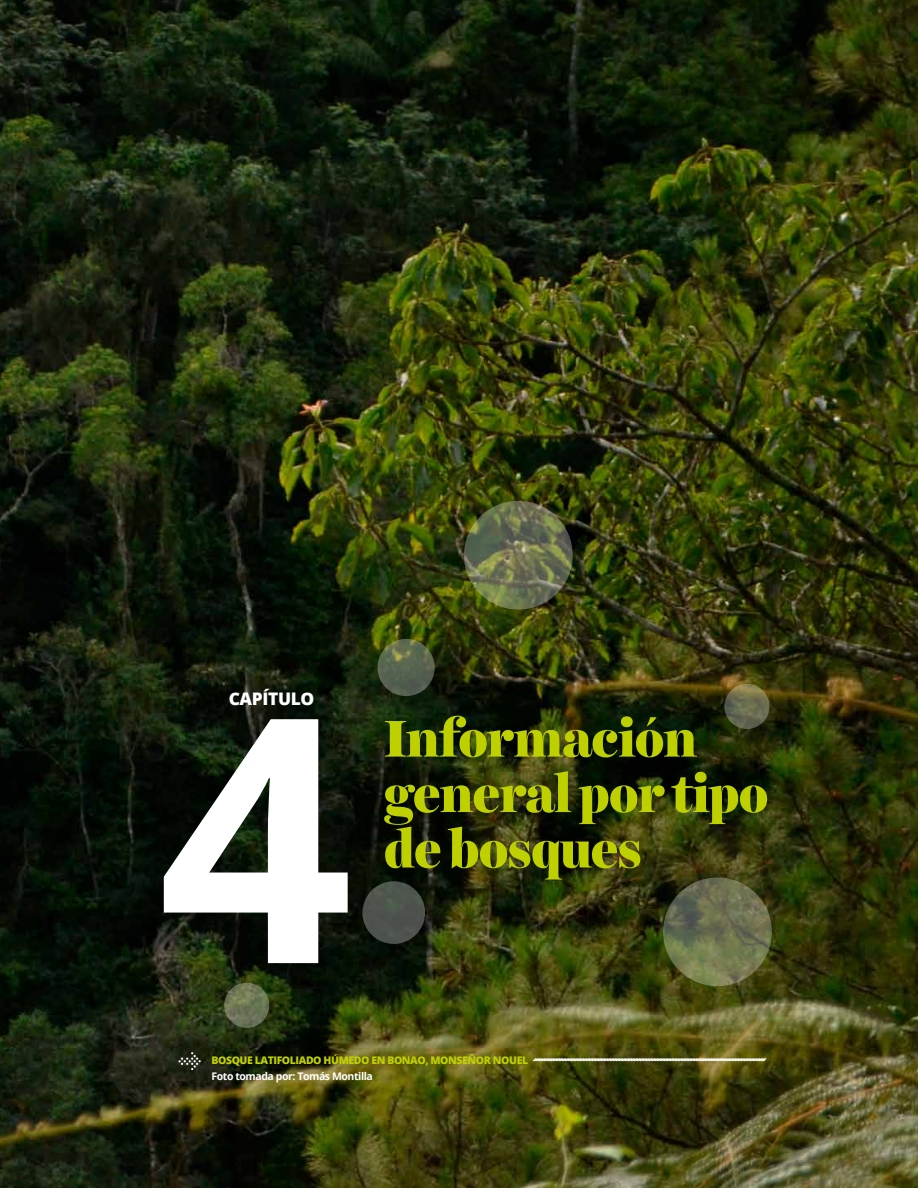
<style>
.page{position:relative;width:918px;height:1188px;background:#fff}
.page>*{position:absolute;margin:0;border:0;box-sizing:border-box;transform-origin:0 0}
.t1{font:700 341.7px "Open Sans";color:#fff}
.t2{font:900 52.5px/55.5px "Harriet Display";letter-spacing:-.02em;color:#bed000}
.t3{font:800 17.4px "Open Sans";letter-spacing:-.02em;color:#fff}
.t4{font:800 10.5px "Open Sans";letter-spacing:-.04em;color:#bed000}
.t5{font:700 10.5px "Open Sans";letter-spacing:-.04em;color:#fff}
</style>
<div class="page">
<img style="left:0;top:0;width:918px;height:1188px">
<svg style="left:179px;top:1052px;width:22px;height:18px"></svg>
<svg style="left:532px;top:1058px;width:235px;height:4px"></svg>
<svg style="left:378px;top:639px;width:57px;height:57px;background:#5b664e"></svg>
<svg style="left:464px;top:501px;width:109px;height:109px;background:#6c7351"></svg>
<svg style="left:663px;top:877px;width:109px;height:109px;background:#6e7351"></svg>
<div style="left:362px;top:881px;width:63px;height:63px;background:#4e534d;border-radius:50%"></div>
<svg style="left:224px;top:983px;width:45px;height:45px;background:#6c7555"></svg>
<svg style="left:724px;top:684px;width:45px;height:45px;background:#6c6c4f"></svg>
<h3 class="t3" style="left:229px;top:685px;width:87px">CAPÍTULO</h3>
<h1 class="t1" style="left:158px;top:598px;width:197px">4</h1>
<h2 class="t2" style="left:384px;top:710px;width:386px">Información general por tipo de bosques</h2>
<p class="t4" style="left:211px;top:1052px;width:318px">BOSQUE LATIFOLIADO HÚMEDO EN BONAO, MONSEÑOR NOUEL</p>
<p class="t5" style="left:211px;top:1069px;width:163px">Foto tomada por: Tomás Montilla</p>
</div>
